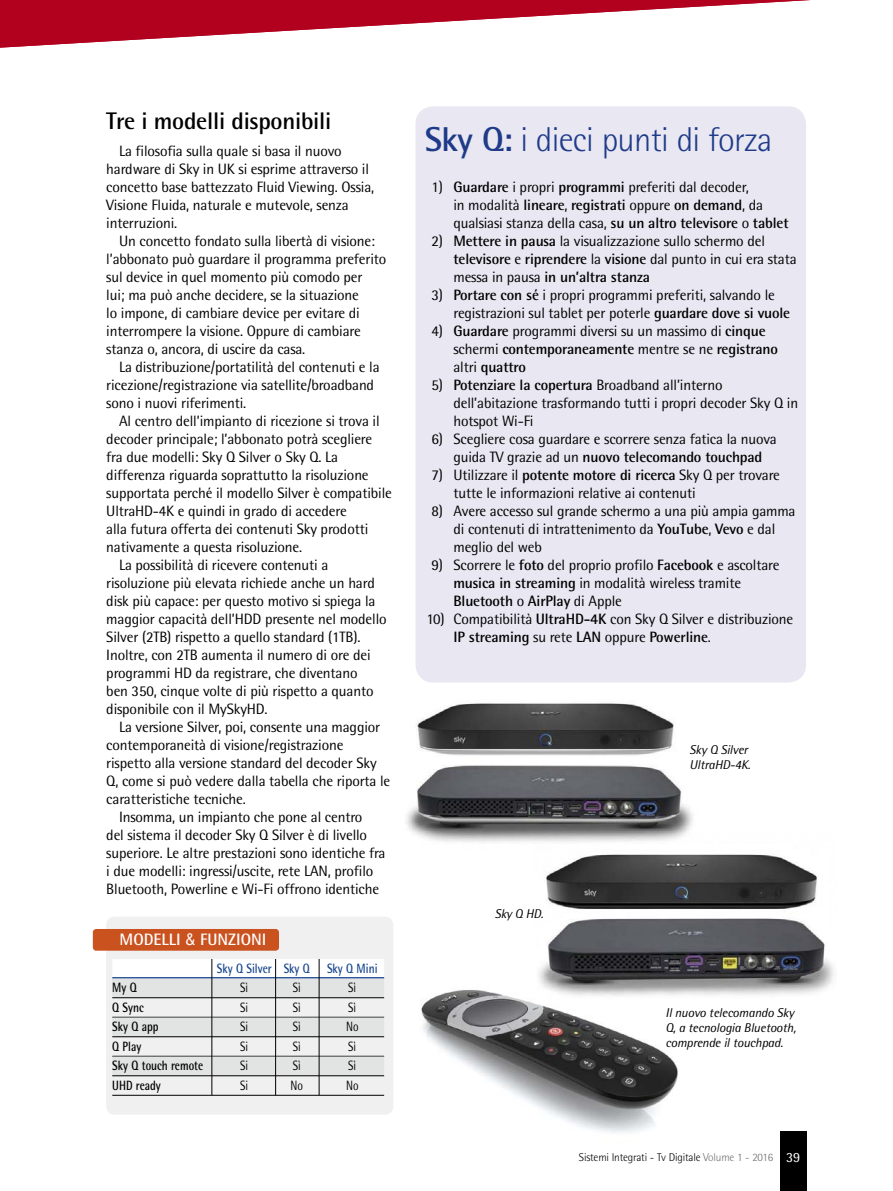
<style>
.page{position:relative;width:893px;height:1191px;background:#fff}
.page>*{position:absolute;margin:0;border:0;box-sizing:border-box;transform-origin:0 0}
.q_titolo{font:300 34.5px "Rotis Semi Sans";letter-spacing:-.02em;color:#1e3a88}
.q_titolino_singolo{font:700 24px "Rotis Semi Sans";letter-spacing:-.01em;color:#000}
.q_titolo_tab{font:700 16.5px "Rotis Semi Sans";color:#fff}
.q_testo{font:15px/18px "Rotis Semi Sans";letter-spacing:-.01em;color:#000}
.q_testo_rientrato{font:15px/18px "Rotis Semi Sans";letter-spacing:-.01em;color:#000}
.Normale{font:14.1px "Rotis Semi Sans";color:#fff}
.q_testo_tabella{font:700 13.5px "Rotis Semi Sans";color:#000;scale:.82 1}
.q_testo_tabella-2{font:13.5px "Rotis Semi Sans";color:#000;scale:.82 1}
.q_testo_tabella-3{font:700 13.5px "Rotis Semi Sans";color:#184690;scale:.82 1}
.q_didascalia_nuova{font:italic 12.75px/15px "Rotis Semi Sans";letter-spacing:-.01em;color:#000}
.Normale-2{font:300 11.25px "Rotis Semi Sans";letter-spacing:-.015em;color:#000}
.s1{font-family:"Helvetica Neue LT Std";font-weight:400;font-stretch:condensed}
.s2{font-weight:700}
.s3{color:#6f7072}
</style>
<div class="page">
<svg style="left:0;top:0;width:810px;height:48px"></svg>
<img style="left:421px;top:990px;width:257px;height:143px">
<div style="left:780px;top:1131px;width:26px;height:60px;background:#000"></div>
<img style="left:406px;top:703px;width:287px;height:139px">
<img style="left:534px;top:832px;width:300px;height:169px">
<div style="left:415px;top:106px;width:391px;height:576px;background:#e8e7f2;border-radius:18px"></div>
<div style="left:106px;top:916px;width:287px;height:198px;background:#f0f0f0;border-radius:9px"></div>
<div style="left:93px;top:929px;width:186px;height:21px;background:#ca521f;border-radius:3px"></div>
<div style="left:112px;top:959px;width:272px;height:19px;background:#fff"></div>
<hr style="left:112px;top:977px;width:272px;height:1px;background:#184690">
<div style="left:112px;top:978px;width:272px;height:20px;background:#e2e3e3"></div>
<hr style="left:112px;top:997px;width:272px;height:1px;background:#000">
<hr style="left:112px;top:1016px;width:272px;height:1px;background:#000">
<div style="left:112px;top:1017px;width:272px;height:20px;background:#e2e3e3"></div>
<hr style="left:112px;top:1036px;width:272px;height:1px;background:#000">
<hr style="left:112px;top:1055px;width:272px;height:1px;background:#000">
<div style="left:112px;top:1056px;width:272px;height:20px;background:#e2e3e3"></div>
<hr style="left:112px;top:1075px;width:272px;height:1px;background:#000">
<hr style="left:112px;top:1094px;width:272px;height:1px;background:#000">
<hr style="left:212px;top:959px;width:1px;height:136px;background:#000">
<hr style="left:275px;top:959px;width:1px;height:136px;background:#000">
<hr style="left:319px;top:959px;width:1px;height:136px;background:#000">
<p class="q_titolino_singolo" style="left:106px;top:106px;width:227px">Tre i modelli disponibili</p>
<p class="q_testo" style="left:106px;top:142px;width:269px;text-indent:13px">La filosofia sulla quale si basa il nuovo hardware di Sky in UK si esprime attraverso il concetto base battezzato Fluid Viewing. Ossia, Visione Fluida, naturale e mutevole, senza interruzioni.</p>
<p class="q_testo" style="left:106px;top:232px;width:282px;text-indent:13px">Un concetto fondato sulla libertà di visione: l’abbonato può guardare il programma preferito sul device in quel momento più comodo per<br>lui; ma può anche decidere, se la situazione<br>lo impone, di cambiare device per evitare di interrompere la visione. Oppure di cambiare stanza o, ancora, di uscire da casa.</p>
<p class="q_testo" style="left:106px;top:358px;width:275px;text-indent:13px">La distribuzione/portatilità del contenuti e la ricezione/registrazione via satellite/broadband sono i nuovi riferimenti.</p>
<p class="q_testo" style="left:106px;top:412px;width:287px;text-indent:13px">Al centro dell’impianto di ricezione si trova il decoder principale; l’abbonato potrà scegliere fra due modelli: Sky Q Silver o Sky Q. La differenza riguarda soprattutto la risoluzione supportata perché il modello Silver è compatibile UltraHD-4K e quindi in grado di accedere<br>alla futura offerta dei contenuti Sky prodotti nativamente a questa risoluzione.</p>
<p class="q_testo" style="left:106px;top:556px;width:282px;text-indent:13px">La possibilità di ricevere contenuti a risoluzione più elevata richiede anche un hard disk più capace: per questo motivo si spiega la maggior capacità dell’HDD presente nel modello Silver (2TB) rispetto a quello standard (1TB).<br>Inoltre, con 2TB aumenta il numero di ore dei programmi HD da registrare, che diventano<br>ben 350, cinque volte di più rispetto a quanto disponibile con il MySkyHD.</p>
<p class="q_testo" style="left:106px;top:718px;width:286px;text-indent:13px">La versione Silver, poi, consente una maggior contemporaneità di visione/registrazione rispetto alla versione standard del decoder Sky Q, come si può vedere dalla tabella che riporta le caratteristiche tecniche.</p>
<p class="q_testo" style="left:106px;top:808px;width:281px;text-indent:13px">Insomma, un impianto che pone al centro<br>del sistema il decoder Sky Q Silver è di livello superiore. Le altre prestazioni sono identiche fra i due modelli: ingressi/uscite, rete LAN, profilo Bluetooth, Powerline e Wi-Fi offrono identiche</p>
<p class="q_titolo_tab" style="left:120px;top:929px;width:148px">MODELLI <span class="s1">&amp;</span> FUNZIONI</p>
<p class="q_testo_tabella-3" style="left:217px;top:959px;width:115px">Sky Q Silver Sky Q</p>
<p class="q_testo_tabella-3" style="left:327px;top:959px;width:63px">Sky Q Mini</p>
<p class="q_testo_tabella" style="left:112px;top:979px;width:31px">My Q</p>
<p class="q_testo_tabella-2" style="left:240px;top:979px;width:11px">Sì</p>
<p class="q_testo_tabella-2" style="left:293px;top:979px;width:11px">Sì</p>
<p class="q_testo_tabella-2" style="left:348px;top:979px;width:11px">Sì</p>
<p class="q_testo_tabella" style="left:112px;top:998px;width:40px">Q Sync</p>
<p class="q_testo_tabella-2" style="left:240px;top:999px;width:11px">Si</p>
<p class="q_testo_tabella-2" style="left:293px;top:999px;width:11px">Sì</p>
<p class="q_testo_tabella-2" style="left:348px;top:999px;width:11px">Sì</p>
<p class="q_testo_tabella" style="left:112px;top:1018px;width:58px">Sky Q app</p>
<p class="q_testo_tabella-2" style="left:240px;top:1018px;width:11px">Si</p>
<p class="q_testo_tabella-2" style="left:293px;top:1018px;width:11px">Sì</p>
<p class="q_testo_tabella-2" style="left:346px;top:1018px;width:17px">No</p>
<p class="q_testo_tabella" style="left:112px;top:1037px;width:37px">Q Play</p>
<p class="q_testo_tabella-2" style="left:240px;top:1038px;width:11px">Si</p>
<p class="q_testo_tabella-2" style="left:293px;top:1038px;width:11px">Sì</p>
<p class="q_testo_tabella-2" style="left:348px;top:1038px;width:11px">Sì</p>
<p class="q_testo_tabella" style="left:112px;top:1057px;width:112px">Sky Q touch remote</p>
<p class="q_testo_tabella-2" style="left:240px;top:1057px;width:11px">Si</p>
<p class="q_testo_tabella-2" style="left:293px;top:1057px;width:11px">Sì</p>
<p class="q_testo_tabella-2" style="left:348px;top:1057px;width:11px">Sì</p>
<p class="q_testo_tabella" style="left:112px;top:1076px;width:61px">UHD ready</p>
<p class="q_testo_tabella-2" style="left:240px;top:1077px;width:11px">Si</p>
<p class="q_testo_tabella-2" style="left:291px;top:1077px;width:17px">No</p>
<p class="q_testo_tabella-2" style="left:346px;top:1077px;width:17px">No</p>
<p class="q_titolo" style="left:425px;top:119px;width:349px"><span class="s2">Sky Q:</span> i dieci punti di forza</p>
<p class="q_testo_rientrato" style="left:453px;top:178px;width:337px;text-indent:-22px">1) <span class="s2">Guardare</span> i propri <span class="s2">programmi</span> preferiti dal decoder,<br>in modalità <span class="s2">lineare</span>, <span class="s2">registrati</span> oppure <span class="s2">on demand</span>, da qualsiasi stanza della casa, <span class="s2">su un altro televisore</span> o <span class="s2">tablet</span></p>
<p class="q_testo_rientrato" style="left:453px;top:232px;width:345px;text-indent:-22px">2) <span class="s2">Mettere in pausa</span> la visualizzazione sullo schermo del <span class="s2">televisore</span> e <span class="s2">riprendere</span> la <span class="s2">visione</span> dal punto in cui era stata messa in pausa <span class="s2">in un’altra stanza</span></p>
<p class="q_testo_rientrato" style="left:453px;top:286px;width:338px;text-indent:-22px">3) <span class="s2">Portare con sé</span> i propri programmi preferiti, salvando le registrazioni sul tablet per poterle <span class="s2">guardare dove si vuole</span></p>
<p class="q_testo_rientrato" style="left:453px;top:322px;width:326px;text-indent:-22px">4) <span class="s2">Guardare</span> programmi diversi su un massimo di <span class="s2">cinque </span>schermi <span class="s2">contemporaneamente</span> mentre se ne <span class="s2">registrano </span>altri <span class="s2">quattro</span></p>
<p class="q_testo_rientrato" style="left:453px;top:376px;width:346px;text-indent:-22px">5) <span class="s2">Potenziare la copertura</span> Broadband all’interno dell’abitazione trasformando tutti i propri decoder Sky Q in hotspot Wi-Fi</p>
<p class="q_testo_rientrato" style="left:432px;top:430px;width:347px;text-align:center">6) Scegliere cosa guardare e scorrere senza fatica la nuova guida TV grazie ad un <span class="s2">nuovo telecomando touchpad</span></p>
<p class="q_testo_rientrato" style="left:453px;top:466px;width:328px;text-indent:-22px">7) Utilizzare il <span class="s2">potente motore di ricerca</span> Sky Q per trovare tutte le informazioni relative ai contenuti</p>
<p class="q_testo_rientrato" style="left:453px;top:502px;width:344px;text-indent:-22px">8) Avere accesso sul grande schermo a una più ampia gamma di contenuti di intrattenimento da <span class="s2">YouTube</span>, <span class="s2">Vevo</span> e dal meglio del web</p>
<p class="q_testo_rientrato" style="left:453px;top:556px;width:328px;text-indent:-22px">9) Scorrere le <span class="s2">foto</span> del proprio profilo <span class="s2">Facebook</span> e ascoltare <span class="s2">musica in streaming</span> in modalità wireless tramite<br><span class="s2">Bluetooth</span> o <span class="s2">AirPlay</span> di Apple</p>
<p class="q_testo_rientrato" style="left:453px;top:610px;width:341px;text-indent:-27px">10) Compatibilità <span class="s2">UltraHD-4K</span> con Sky Q Silver e distribuzione<br><span class="s2">IP streaming</span> su rete <span class="s2">LAN</span> oppure <span class="s2">Powerline</span>.</p>
<p class="q_didascalia_nuova" style="left:690px;top:741px;width:62px">Sky Q Silver<br>UltraHD-4K.</p>
<p class="q_didascalia_nuova" style="left:495px;top:906px;width:50px">Sky Q HD.</p>
<p class="q_didascalia_nuova" style="left:665px;top:1004px;width:132px">Il nuovo telecomando Sky<br>Q, a tecnologia Bluetooth, comprende il touchpad.</p>
<p class="Normale-2" style="left:579px;top:1150px;width:196px">Sistemi Integrati - Tv Digitale <span class="s3">Volume 1 - 2016</span></p>
<p class="Normale" style="left:786px;top:1148px;width:16px">39</p>
</div>
